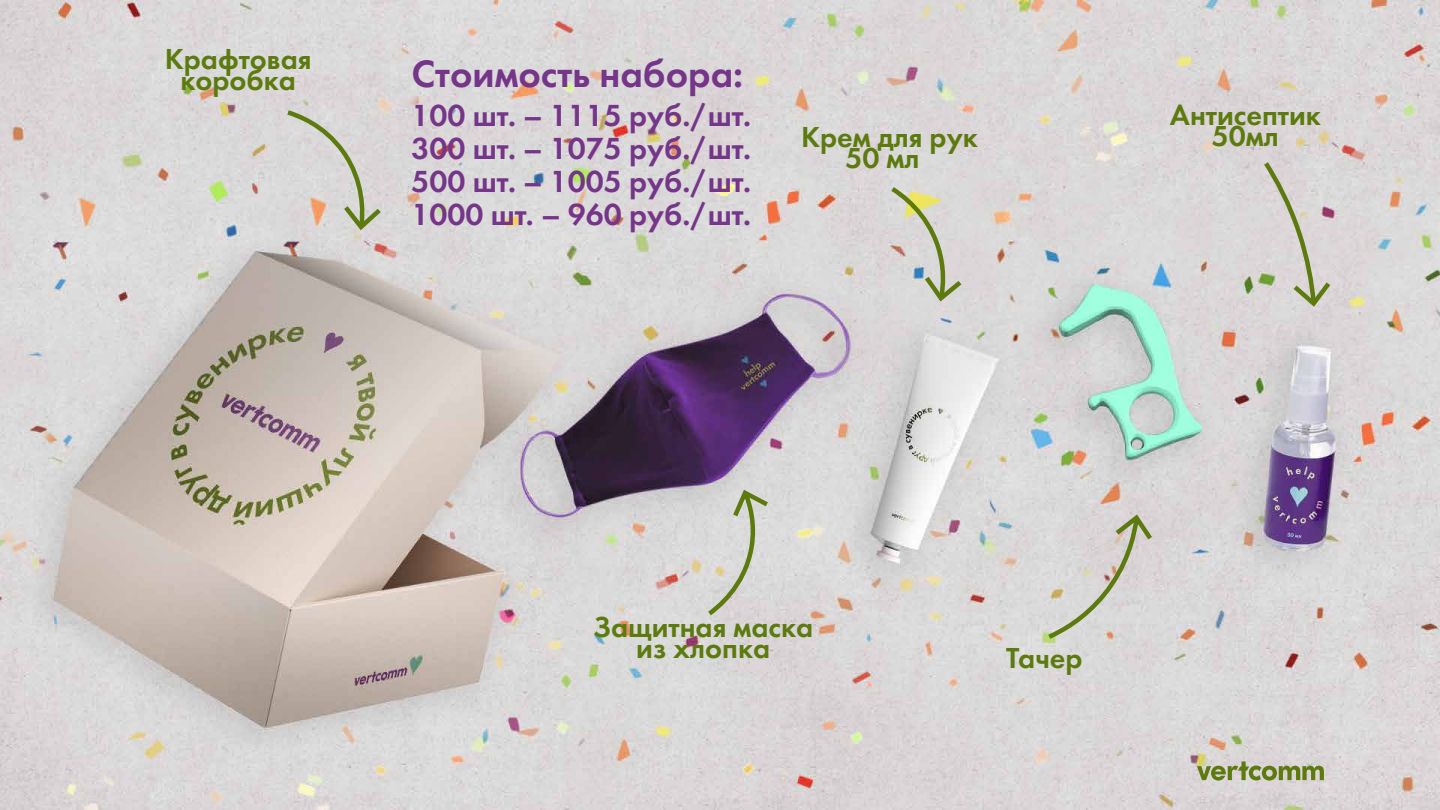
<style>
.page{position:relative;width:1440px;height:810px;background:#fff}
.page>*{position:absolute;margin:0;border:0;box-sizing:border-box;transform-origin:0 0}
.t1{font:39.6px "Futura Demi C";color:#753589}
.t2{font:31.65px/33px "Futura Demi C";color:#753589;text-align:justify}
.t3{font:30px "Futura Demi C";color:#5c7a0d}
</style>
<div class="page">
<img style="left:0;top:0;width:1440px;height:810px">
<svg style="left:1197px;top:761px;width:127px;height:20px;background:#a4ae7f"></svg>
<svg style="left:282px;top:107px;width:99px;height:123px;background:#d1cfc7"></svg>
<svg style="left:703px;top:488px;width:65px;height:132px;background:#cdcfc5"></svg>
<svg style="left:886px;top:183px;width:75px;height:119px;background:#cdcec0"></svg>
<svg style="left:1043px;top:514px;width:109px;height:129px;background:#d0d0c8"></svg>
<svg style="left:1260px;top:157px;width:70px;height:150px;background:#cecdc4"></svg>
<p class="t3" style="left:165px;top:41px;width:148px">Крафтовая</p>
<p class="t3" style="left:180px;top:62px;width:117px">коробка</p>
<p class="t1" style="left:411px;top:51px;width:333px">Стоимость набора:</p>
<p class="t2" style="left:411px;top:99px;width:341px">100 шт. – 1115 руб./шт.<br>300 шт. – 1075 руб./шт.<br>500 шт. – 1005 руб./шт.<br>1000 шт. – 960 руб./шт.</p>
<p class="t3" style="left:801px;top:120px;width:178px">Крем для рук</p>
<p class="t3" style="left:845px;top:141px;width:76px">50 мл</p>
<p class="t3" style="left:1170px;top:97px;width:153px">Антисептик</p>
<p class="t3" style="left:1212px;top:118px;width:69px">50мл</p>
<p class="t3" style="left:593px;top:609px;width:222px">Защитная маска</p>
<p class="t3" style="left:636px;top:630px;width:135px">из хлопка</p>
<p class="t3" style="left:1006px;top:640px;width:78px">Тачер</p>
</div>
